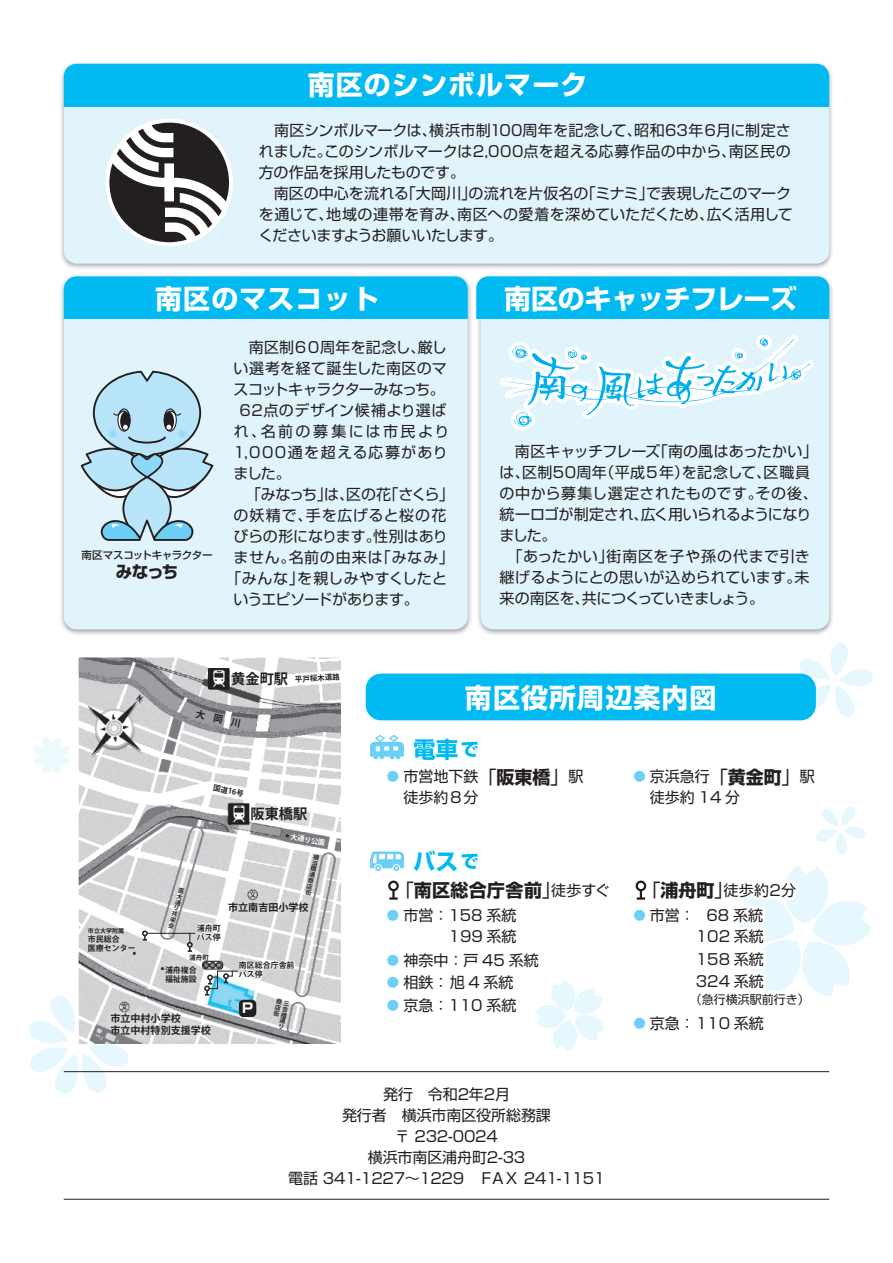
<style>
.page{position:relative;width:893px;height:1263px;background:#fff}
.page>*{position:absolute;margin:0;border:0;box-sizing:border-box;transform-origin:0 0}
.t1{font:700 27px "Shin Go Pro";letter-spacing:.04em;color:#fff}
.t2{font:700 27px "Shin Go Pro";letter-spacing:-.015em;color:#fff}
.t3{font:700 22.5px "Shin Go Pro";color:#00baf1}
.t4{font:700 18px "Shin Go Pro";letter-spacing:.025em;color:#231f20}
.t5{font:700 16.5px "Shin Go Pro";color:#231f20}
.t6{font:15px/21px "Shin Go Pro";color:#231f20}
.t7{font:15px "Shin Go Pro";letter-spacing:-.06em;color:#231f20}
.t8{font:15px "Shin Go Pro";letter-spacing:-.09em;color:#231f20}
.t9{font:15px "Shin Go Pro";letter-spacing:.095em;color:#231f20}
.t10{font:15px "Shin Go Pro";letter-spacing:.05em;color:#231f20}
.t11{font:15px "Shin Go Pro";letter-spacing:.03em;color:#231f20}
.t12{font:15px "Shin Go Pro";letter-spacing:.02em;color:#231f20}
.t13{font:15px "Shin Go Pro";letter-spacing:.04em;color:#231f20}
.t14{font:15px "Shin Go Pro";letter-spacing:.065em;color:#231f20}
.t15{font:15px "Shin Go Pro";letter-spacing:.16em;color:#231f20}
.t16{font:700 14.25px "Koz Go Pr 6 N";color:#231f20}
.t17{font:700 13.5px "Shin Go Pro";color:#fff}
.t18{font:12px "Shin Go Pro";color:#231f20}
.t19{font:500 10.5px "Shin Go Pro";letter-spacing:-.035em;color:#231f20}
.t20{font:700 10.05px/12px "Koz Go Pr 6 N";color:#231f20}
.t21{font:700 7.95px/9px "Koz Go Pr 6 N";color:#231f20}
.t22{font:700 7.5px "Koz Go Pr 6 N";color:#231f20}
.t23{font:700 7.05px "Koz Go Pr 6 N";color:#fff}
.t24{font:700 6.6px "Koz Go Pr 6 N";color:#231f20}
.t25{font:700 6px/6px "Koz Go Pr 6 N";color:#231f20;text-align:justify}
.s1{font-size:18px}
.s2{font-size:12.3px;color:#6bcff6}
.s3{font-weight:700;font-size:18px}
.s4{font-weight:400}
.s5{font-weight:400;font-size:15px}
</style>
<div class="page">
<svg style="left:29px;top:995px;width:100px;height:99px"></svg>
<svg style="left:816px;top:806px;width:49px;height:48px"></svg>
<svg style="left:799px;top:643px;width:74px;height:74px"></svg>
<svg style="left:536px;top:980px;width:68px;height:71px"></svg>
<svg style="left:34px;top:738px;width:35px;height:35px"></svg>
<hr style="left:64px;top:1199px;width:765px;height:1px;background:#231f20">
<hr style="left:64px;top:1071px;width:765px;height:1px;background:#231f20">
<img style="left:61px;top:63px;width:772px;height:572px">
<div style="left:64px;top:64px;width:765px;height:200px;background:#e1f4fc;border-radius:13px"></div>
<div style="left:480px;top:276px;width:349px;height:353px;background:#e1f4fc;border-radius:13px"></div>
<div style="left:64px;top:276px;width:404px;height:353px;background:#e1f4fc;border-radius:13px"></div>
<div style="left:64px;top:64px;width:765px;height:42px;background:#00baf1"></div>
<div style="left:64px;top:276px;width:404px;height:43px;background:#00baf1"></div>
<div style="left:366px;top:674px;width:450px;height:46px;background:#00baf1;border-radius:15px"></div>
<img style="left:78px;top:657px;width:262px;height:386px">
<img style="left:203px;top:972px;width:53px;height:46px">
<div style="left:105px;top:119px;width:128px;height:127px;background:#fff;border-radius:50%"></div>
<svg style="left:109px;top:123px;width:120px;height:119px"></svg>
<svg style="left:81px;top:371px;width:132px;height:170px"></svg>
<svg style="left:370px;top:851px;width:34px;height:20px"></svg>
<svg style="left:370px;top:735px;width:34px;height:24px"></svg>
<svg style="left:219px;top:298px;width:262px;height:197px"></svg>
<svg style="left:476px;top:247px;width:357px;height:201px"></svg>
<div style="left:388px;top:880px;width:11px;height:11px;border:2px solid #231f20;border-radius:50%"></div>
<svg style="left:389px;top:890px;width:9px;height:10px"></svg>
<div style="left:631px;top:907px;width:17px;height:17px;border:6px solid #fff;border-radius:50%"></div>
<div style="left:631px;top:1015px;width:17px;height:17px;border:6px solid #fff;border-radius:50%"></div>
<div style="left:636px;top:880px;width:10px;height:11px;border:2px solid #231f20;border-radius:50%"></div>
<svg style="left:637px;top:866px;width:234px;height:166px"></svg>
<svg style="left:142px;top:920px;width:80px;height:32px"></svg>
<svg style="left:195px;top:709px;width:46px;height:19px"></svg>
<svg style="left:204px;top:959px;width:95px;height:58px"></svg>
<h1 class="t1" style="left:308px;top:64px;width:281px">南区のシンボルマーク</h1>
<p class="t6" style="left:259px;top:118px;width:536px">　南区シンボルマークは、横浜市制100周年を記念して、昭和63年６月に制定されました。このシンボルマークは2,000点を超える応募作品の中から、南区民の方の作品を採用したものです。<br>　南区の中心を流れる「大岡川」の流れを片仮名の「ミナミ」で表現したこのマークを通じて、地域の連帯を育み、南区への愛着を深めていただくため、広く活用してくださいますようお願いいたします。</p>
<h1 class="t1" style="left:155px;top:277px;width:225px">南区のマスコット</h1>
<h1 class="t2" style="left:504px;top:277px;width:294px">南区のキャッチフレーズ</h1>
<p class="t19" style="left:82px;top:546px;width:132px">南区マスコットキャラクター</p>
<p class="t5" style="left:116px;top:558px;width:64px">みなっち</p>
<p class="t6" style="left:234px;top:334px;width:215px">　南区制６０周年を記念し、厳し</p>
<p class="t12" style="left:234px;top:355px;width:215px">い選考を経て誕生した南区のマ</p>
<p class="t7" style="left:234px;top:376px;width:213px">スコットキャラクターみなっち。</p>
<p class="t13" style="left:239px;top:397px;width:209px">62点のデザイン候補より選ば</p>
<p class="t15" style="left:234px;top:418px;width:217px">れ、名前の募集には市民より</p>
<p class="t9" style="left:233px;top:439px;width:216px">1,000通を超える応募があり</p>
<p class="t6" style="left:234px;top:460px;width:59px">ました。</p>
<p class="t8" style="left:234px;top:481px;width:222px">　 「みなっち」は、区の花「さくら」</p>
<p class="t14" style="left:234px;top:502px;width:214px">の妖精で、手を広げると桜の花</p>
<p class="t6" style="left:234px;top:523px;width:216px">びらの形になります。性別はあり</p>
<p class="t10" style="left:234px;top:544px;width:222px">ません。名前の由来は「みなみ」</p>
<p class="t11" style="left:226px;top:565px;width:223px">「みんな」を親しみやすくしたと</p>
<p class="t7" style="left:234px;top:586px;width:187px">いうエピソードがあります。</p>
<p class="t6" style="left:499px;top:439px;width:320px">　南区キャッチフレーズ「南の風はあったかい」は、区制50周年（平成５年）を記念して、区職員の中から募集し選定されたものです。その後、統一ロゴが制定され、広く用いられるようになりました。<br>　「あったかい」街南区を子や孫の代まで引き継げるようにとの思いが込められています。未来の南区を、共につくっていきましょう。</p>
<p class="t16" style="left:231px;top:670px;width:58px">黄金町駅</p>
<p class="t22" style="left:295px;top:675px;width:47px;rotate:-4deg">平戸桜木道路</p>
<h1 class="t1" style="left:465px;top:676px;width:253px">南区役所周辺案内図</h1>
<h2 class="t3" style="left:413px;top:731px;width:67px">電車<span class="s1">で</span></h2>
<p class="t22" style="left:214px;top:783px;width:33px;rotate:12deg">国道16号</p>
<p class="t16" style="left:250px;top:805px;width:58px">阪東橋駅</p>
<p class="t25" style="left:88px;top:928px;width:38px">市立大学附属</p>
<p class="t21" style="left:88px;top:934px;width:49px">市民総合<br>医療センター</p>
<p class="t25" style="left:179px;top:887px;width:5px;rotate:16deg">医大通り共栄会</p>
<p class="t21" style="left:197px;top:923px;width:25px">浦舟町バス停</p>
<p class="t24" style="left:189px;top:953px;width:21px">浦舟町</p>
<p class="t21" style="left:165px;top:966px;width:33px">浦舟複合福祉施設</p>
<p class="t20" style="left:110px;top:1012px;width:102px">市立中村小学校<br>市立中村特別支援学校</p>
<p class="t23" style="left:291px;top:833px;width:36px;rotate:10deg">大通り公園</p>
<p class="t25" style="left:314px;top:854px;width:5px;rotate:13deg">横浜橋通商店街</p>
<p class="t20" style="left:228px;top:901px;width:82px">市立南吉田小学校</p>
<p class="t21" style="left:239px;top:961px;width:57px">南区総合庁舎前バス停</p>
<p class="t17" style="left:242px;top:997px;width:12px">P</p>
<p class="t25" style="left:284px;top:1000px;width:5px;rotate:13deg">三吉橋通り</p>
<p class="t6" style="left:403px;top:765px;width:181px;line-height:20.2px;text-indent:-16px"><span class="s2">●</span> 市営地下鉄<span class="s1">「</span><span class="s3">阪東橋</span><span class="s1">」</span>駅徒歩約８分</p>
<p class="t6" style="left:650px;top:765px;width:166px;line-height:20.2px;text-indent:-16px"><span class="s2">●</span> 京浜急行<span class="s1">「</span><span class="s3">黄金町</span><span class="s1">」</span>駅徒歩約 14 分</p>
<h2 class="t3" style="left:413px;top:843px;width:67px">バス<span class="s1">で</span></h2>
<p class="t4" style="left:396px;top:875px;width:215px"><span class="s4">「</span>南区総合庁舎前<span class="s4">」</span><span class="s5">徒歩すぐ</span></p>
<p class="t6" style="left:387px;top:903px;width:131px;text-align:right"><span class="s2">●</span> 市営：158 系統<br>199 系統</p>
<p class="t6" style="left:387px;top:948px;width:153px"><span class="s2">●</span> 神奈中：戸 45 系統</p>
<p class="t6" style="left:387px;top:970px;width:128px"><span class="s2">●</span> 相鉄：旭 4 系統</p>
<p class="t6" style="left:387px;top:993px;width:131px"><span class="s2">●</span> 京急：110 系統</p>
<p class="t6" style="left:642px;top:877px;width:155px"><span class="s1">「</span><span class="s3">浦舟町</span><span class="s1">」</span>徒歩約2分</p>
<p class="t6" style="left:696px;top:902px;width:69px;line-height:22px;text-align:justify;text-indent:-63px"><span class="s2">●</span> 市営： 68 系統102 系統158 系統324 系統</p>
<p class="t18" style="left:690px;top:989px;width:121px">（急行横浜駅前行き）</p>
<p class="t6" style="left:633px;top:1011px;width:132px"><span class="s2">●</span> 京急： 110 系統</p>
<p class="t6" style="left:288px;top:1082px;width:318px;text-align:center">発行　令和2年2月<br>発行者　横浜市南区役所総務課<br>〒 232-0024<br>横浜市南区浦舟町2-33<br>電話 341-1227～1229　ＦＡＸ 241-1151</p>
</div>
